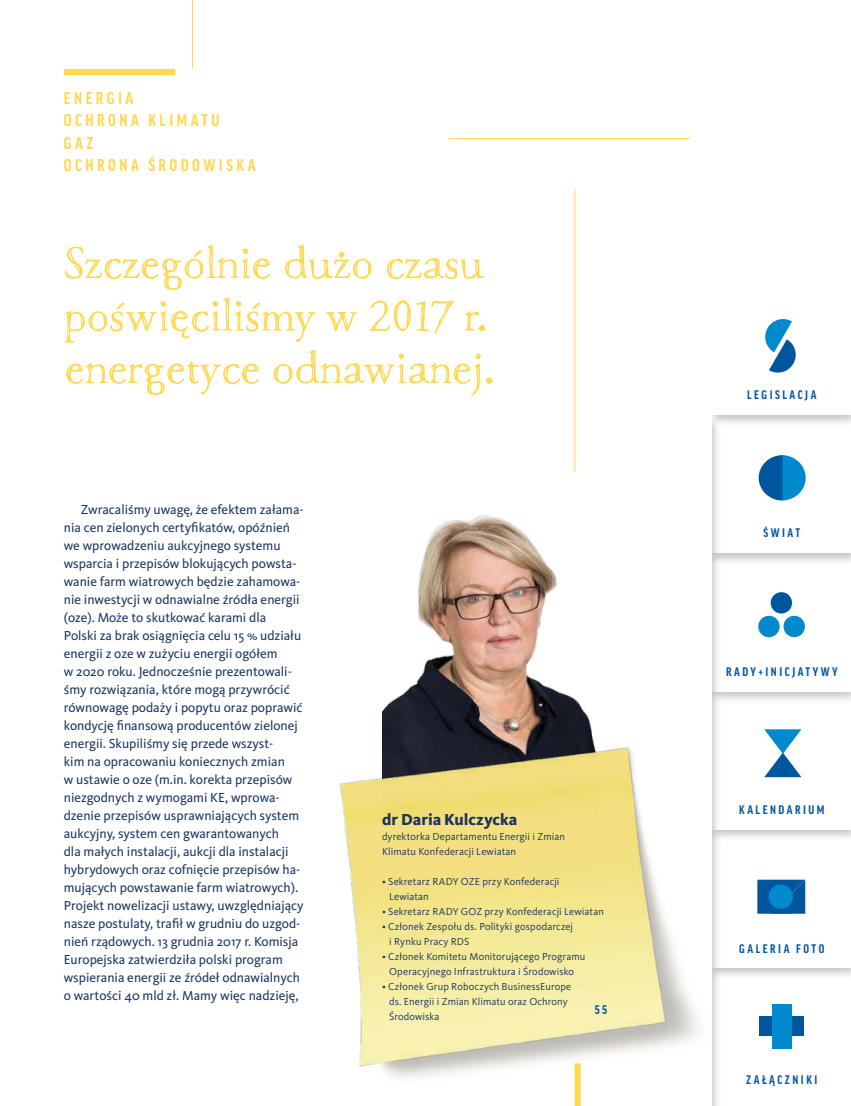
<style>
.page{position:relative;width:851px;height:1106px;background:#fff}
.page>*{position:absolute;margin:0;border:0;box-sizing:border-box;transform-origin:0 0}
.t1{font:700 condensed 16.5px/22.5px "Good Pro";letter-spacing:.21em;color:#ffd851}
.t2{font:800 16.5px "Kievit Pro";color:#1a355f}
.t3{font:13.5px/18px "Kievit Pro";color:#1a355f}
.t4{font:700 condensed 12px "Good OT";letter-spacing:.21em;color:#00559f}
.t5{font:700 condensed 12px "Good Pro";letter-spacing:.21em;color:#00559f}
.t6{font:10.5px/15px "Kievit Pro";letter-spacing:.01em;color:#1a355f}
</style>
<div class="page">
<div style="left:706px;top:825px;width:144px;height:155px;background:#000;opacity:.25"></div>
<div style="left:712px;top:829px;width:138px;height:138px;background:#fff"></div>
<div style="left:706px;top:686px;width:144px;height:156px;background:#000;opacity:.25"></div>
<div style="left:712px;top:691px;width:138px;height:138px;background:#fff"></div>
<div style="left:706px;top:548px;width:144px;height:156px;background:#000;opacity:.25"></div>
<div style="left:712px;top:553px;width:138px;height:138px;background:#fff"></div>
<div style="left:705px;top:410px;width:145px;height:155px;background:#000;opacity:.25"></div>
<div style="left:712px;top:415px;width:138px;height:138px;background:#fff"></div>
<div style="left:706px;top:0;width:144px;height:427px;background:#000;opacity:.25"></div>
<div style="left:712px;top:0;width:138px;height:414px;background:#fff"></div>
<div style="left:662px;top:0;width:83px;height:414px;background:#fff"></div>
<div style="left:682px;top:414px;width:40px;height:692px;background:#000;opacity:.25"></div>
<div style="left:681px;top:415px;width:30px;height:691px;background:#fff"></div>
<div style="left:759px;top:1016px;width:45px;height:19px;background:#00559f"></div>
<div style="left:758px;top:616px;width:21px;height:21px;background:#0089cd;border-radius:50%"></div>
<div style="left:770px;top:592px;width:21px;height:21px;background:#00559f;border-radius:50%"></div>
<div style="left:783px;top:616px;width:21px;height:21px;background:#0089cd;border-radius:50%"></div>
<svg style="left:758px;top:455px;width:47px;height:45px"></svg>
<svg style="left:764px;top:729px;width:37px;height:48px"></svg>
<div style="left:772px;top:1004px;width:19px;height:44px;background:#0089cd"></div>
<svg style="left:757px;top:879px;width:48px;height:34px"></svg>
<div style="left:768px;top:884px;width:24px;height:24px;background:#0089cd;border-radius:50%"></div>
<svg style="left:765px;top:319px;width:31px;height:54px"></svg>
<div style="left:64px;top:69px;width:111px;height:6px;background:#ffd851"></div>
<svg style="left:66px;top:349px;width:426px;height:46px"></svg>
<svg style="left:64px;top:297px;width:421px;height:45px"></svg>
<svg style="left:65px;top:244px;width:419px;height:46px"></svg>
<img style="left:383px;top:515px;width:210px;height:223px">
<img style="left:339px;top:738px;width:391px;height:363px">
<hr style="left:192px;top:0;width:1px;height:69px;background:#ffd851">
<hr style="left:574px;top:189px;width:1px;height:282px;background:#ffd851">
<hr style="left:449px;top:138px;width:240px;height:1px;background:#ffd851">
<div style="left:574px;top:1063px;width:6px;height:43px;background:#ffd851"></div>
<p class="t1" style="left:64px;top:86px;width:193px">ENERGIA<br>OCHRONA KLIMATU<br>GAZ<br>OCHRONA ŚRODOWISKA</p>
<p class="t3" style="left:64px;top:500px;width:241px;text-indent:17px">Zwracaliśmy uwagę, że efektem załama&shy;nia cen zielonych certyfikatów, opóźnień we wprowadzeniu aukcyjnego systemu wsparcia i przepisów blokujących powsta&shy;wanie farm wiatrowych będzie zahamowa&shy;nie inwestycji w odnawialne źródła energii (oze). Może to skutkować karami dla<br>Polski za brak osiągnięcia celu 15 % udziału energii z oze w zużyciu energii ogółem<br>w 2020 roku. Jednocześnie prezentowali&shy;śmy rozwiązania, które mogą przywrócić równowagę podaży i popytu oraz poprawić kondycję finansową producentów zielonej energii. Skupiliśmy się przede wszyst-<br>kim na opracowaniu koniecznych zmian<br>w ustawie o oze (m.in. korekta przepisów niezgodnych z wymogami KE, wprowa&shy;dzenie przepisów usprawniających system aukcyjny, system cen gwarantowanych<br>dla małych instalacji, aukcji dla instalacji hybrydowych oraz cofnięcie przepisów ha&shy;mujących powstawanie farm wiatrowych).<br>Projekt nowelizacji ustawy, uwzględniający nasze postulaty, trafił w grudniu do uzgod&shy;nień rządowych. 13 grudnia 2017 r. Komisja Europejska zatwierdziła polski program wspierania energii ze źródeł odnawialnych o wartości 40 mld zł. Mamy więc nadzieję,</p>
<p class="t2" style="left:382px;top:809px;width:137px">dr Daria Kulczycka</p>
<p class="t6" style="left:382px;top:828px;width:184px">dyrektorka Departamentu Energii i Zmian<br>Klimatu Konfederacji Lewiatan</p>
<p class="t6" style="left:389px;top:873px;width:172px;text-indent:-7px">• Sekretarz RADY OZE przy Konfederacji<br>Lewiatan</p>
<p class="t6" style="left:382px;top:903px;width:223px">• Sekretarz RADY GOZ przy Konfederacji Lewiatan</p>
<p class="t6" style="left:389px;top:918px;width:185px;text-indent:-7px">• Członek Zespołu ds. Polityki gospodarczej i Rynku Pracy RDS</p>
<p class="t6" style="left:382px;top:948px;width:205px;text-align:center">• Członek Komitetu Monitorującego Programu<br>Operacyjnego Infrastruktura i Środowisko</p>
<p class="t6" style="left:389px;top:978px;width:184px;text-indent:-7px">• Członek Grup Roboczych BusinessEurope ds. Energii i Zmian Klimatu oraz Ochrony<br>Środowiska</p>
<p class="t4" style="left:594px;top:1003px;width:14px">55</p>
<p class="t4" style="left:747px;top:388px;width:71px">LEGISLACJA</p>
<p class="t5" style="left:763px;top:526px;width:38px">ŚWIAT</p>
<p class="t4" style="left:726px;top:664px;width:113px">RADY+INICJATYWY</p>
<p class="t4" style="left:739px;top:803px;width:87px">KALENDARIUM</p>
<p class="t4" style="left:739px;top:941px;width:87px">GALERIA FOTO</p>
<p class="t5" style="left:746px;top:1073px;width:73px">ZAŁĄCZNIKI</p>
</div>
